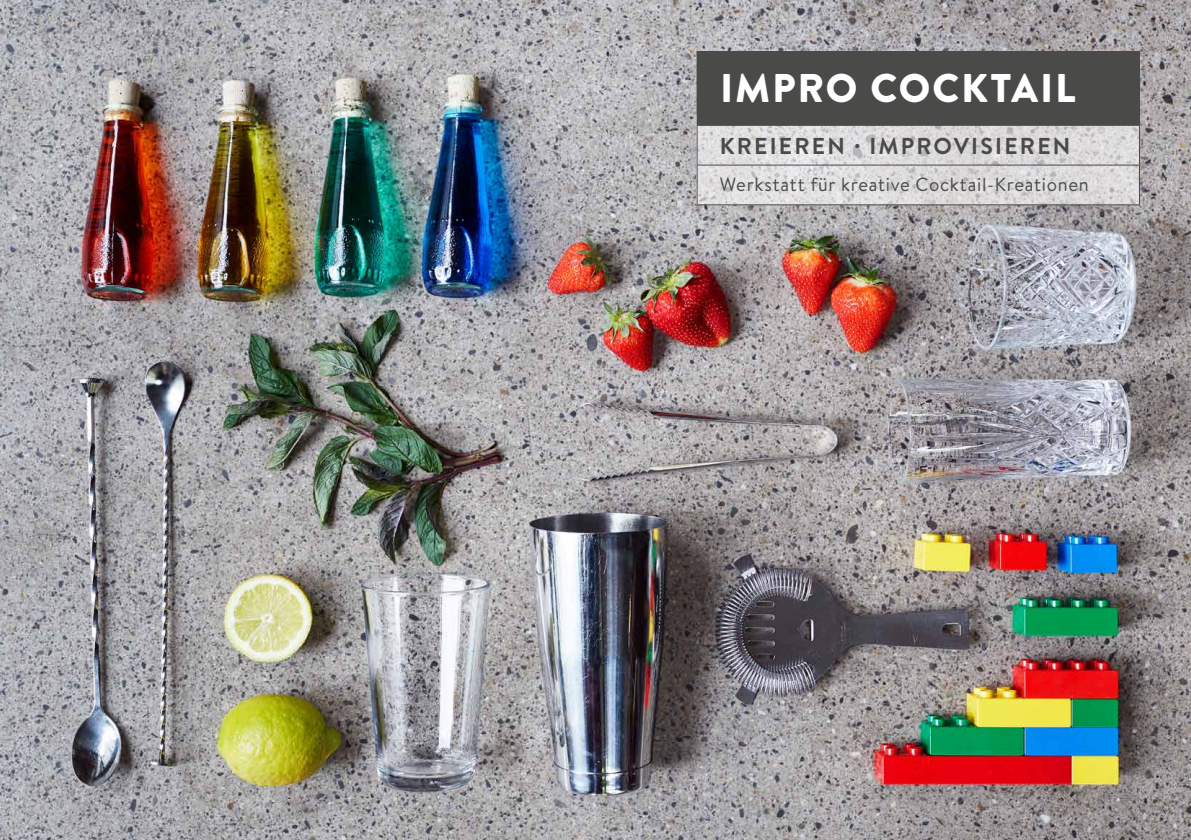
<style>
.page{position:relative;width:1191px;height:840px;background:#fff}
.page>*{position:absolute;margin:0;border:0;box-sizing:border-box;transform-origin:0 0}
.t1{font:900 40px "Brandon Grotesque";letter-spacing:.045em;color:#fff}
.t2{font:700 23px "Brandon Text";letter-spacing:.095em;color:#4a4a49}
.t3{font:19px "Brandon Text";letter-spacing:.04em;color:#4a4a49}
</style>
<div class="page">
<img style="left:0;top:0;width:1191px;height:839px">
<svg style="left:697px;top:126px;width:442px;height:78px;background:#dad8d9"></svg>
<div style="left:697px;top:52px;width:442px;height:73px;background:#4a4a49"></div>
<hr style="left:696px;top:51px;width:444px;height:1px;background:#4a4a49">
<hr style="left:696px;top:52px;width:1px;height:73px;background:#4a4a49">
<hr style="left:1139px;top:52px;width:1px;height:73px;background:#4a4a49">
<hr style="left:696px;top:125px;width:444px;height:1px;background:#4a4a49">
<hr style="left:696px;top:126px;width:1px;height:38px;background:#4a4a49">
<hr style="left:1139px;top:126px;width:1px;height:38px;background:#4a4a49">
<hr style="left:696px;top:164px;width:444px;height:1px;background:#4a4a49">
<hr style="left:696px;top:165px;width:1px;height:39px;background:#4a4a49">
<hr style="left:1139px;top:165px;width:1px;height:39px;background:#4a4a49">
<hr style="left:696px;top:204px;width:444px;height:1px;background:#4a4a49">
<h1 class="t1" style="left:720px;top:60px;width:357px">IMPRO COCKTAIL</h1>
<p class="t2" style="left:720px;top:130px;width:352px">KREIEREN · IMPROVISIEREN</p>
<p class="t3" style="left:720px;top:171px;width:370px">Werkstatt für kreative Cocktail-Kreationen</p>
</div>
